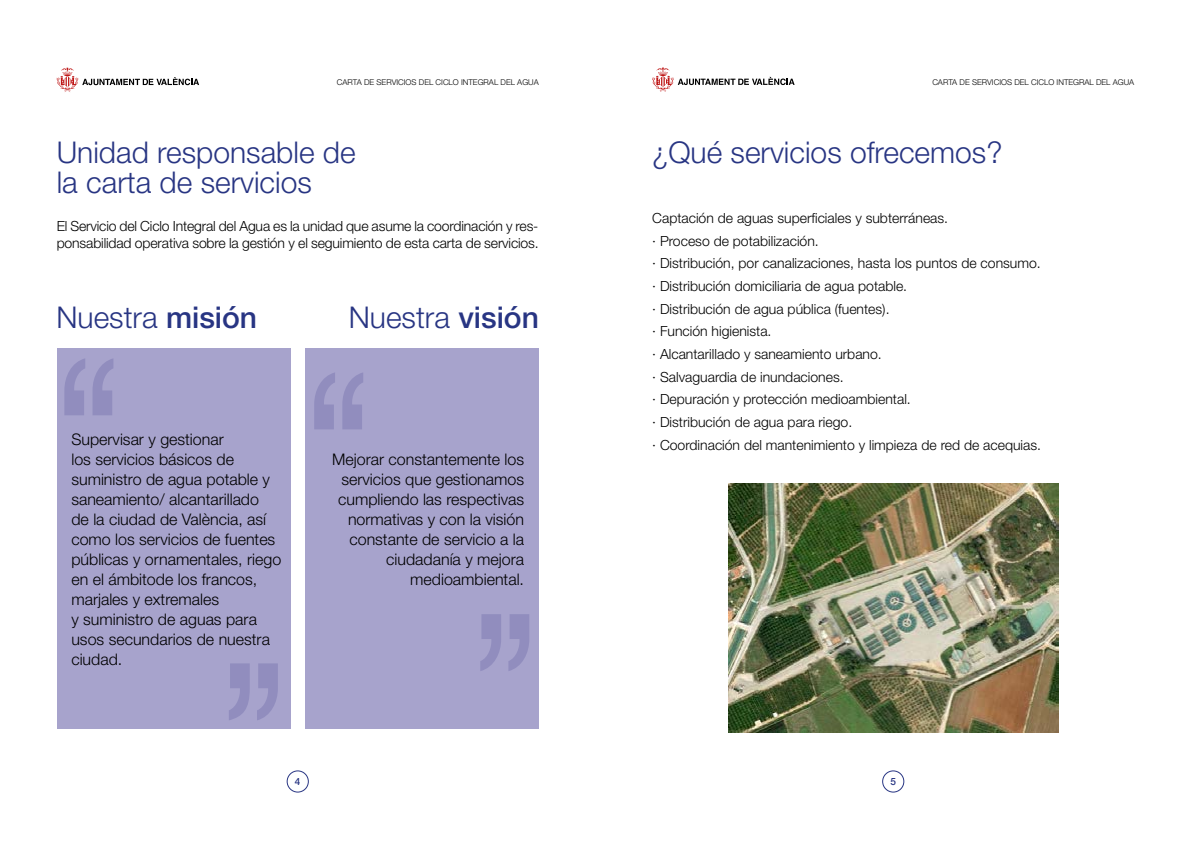
<style>
.page{position:relative;width:1191px;height:842px;background:#fff}
.page>*{position:absolute;margin:0;border:0;box-sizing:border-box;transform-origin:0 0}
.t1{font:300 30px/30px "Helvetica Neue LT Pro";color:#283583}
.t2{font:300 16px/20px "Helvetica Neue LT Pro";color:#000;text-align:right}
.t3{font:300 14px/22.7px "Helvetica Neue LT Pro";color:#000}
.t4{font:500 10px "Helvetica Neue LT Pro";color:#283583}
.t5{font:300 8px "Helvetica Neue LT Pro";color:#000}
.s1{font-weight:500}
</style>
<div class="page">
<svg style="left:57px;top:67px;width:142px;height:25px"></svg>
<svg style="left:652px;top:67px;width:142px;height:25px"></svg>
<div style="left:287px;top:770px;width:22px;height:22px;border:1px solid #283583;border-radius:50%"></div>
<div style="left:882px;top:770px;width:22px;height:22px;border:1px solid #283583;border-radius:50%"></div>
<div style="left:57px;top:348px;width:234px;height:381px;background:#a7a3cc"></div>
<div style="left:305px;top:348px;width:233px;height:381px;background:#a7a3cc"></div>
<svg style="left:229px;top:663px;width:49px;height:57px"></svg>
<svg style="left:480px;top:614px;width:49px;height:57px"></svg>
<svg style="left:64px;top:358px;width:49px;height:57px"></svg>
<svg style="left:314px;top:373px;width:49px;height:56px"></svg>
<img style="left:728px;top:483px;width:330px;height:250px">
<p class="t5" style="left:337px;top:77px;width:203px">CARTA DE SERVICIOS DEL CICLO INTEGRAL DEL AGUA</p>
<p class="t5" style="left:932px;top:77px;width:203px">CARTA DE SERVICIOS DEL CICLO INTEGRAL DEL AGUA</p>
<h1 class="t1" style="left:57px;top:137px;width:300px">Unidad responsable de la carta de servicios</h1>
<p class="t3" style="left:57px;top:217px;width:483px;line-height:17px">El Servicio del Ciclo Integral del Agua es la unidad que asume la coordinación y res&shy;ponsabilidad operativa sobre la gestión y el seguimiento de esta carta de servicios.</p>
<h1 class="t1" style="left:56px;top:301px;width:202px">Nuestra <span class="s1">misión</span></h1>
<h1 class="t1" style="left:349px;top:301px;width:192px">Nuestra <span class="s1">visión</span></h1>
<p class="t2" style="left:71px;top:429px;width:211px;text-align:left">Supervisar y gestionar<br>los servicios básicos de suministro de agua potable y saneamiento/ alcantarillado<br>de la ciudad de València, así como los servicios de fuentes públicas y ornamentales, riego en el ámbitode los francos, marjales y extremales<br>y suministro de aguas para usos secundarios de nuestra ciudad.</p>
<p class="t2" style="left:332px;top:449px;width:193px">Mejorar constantemente los servicios que gestionamos cumpliendo las respectivas normativas y con la visión constante de servicio a la ciudadanía y mejora medioambiental.</p>
<h1 class="t1" style="left:652px;top:136px;width:352px">¿Qué servicios ofrecemos?</h1>
<p class="t3" style="left:652px;top:206px;width:390px">Captación de aguas superficiales y subterráneas.<br>· Proceso de potabilización.<br>· Distribución, por canalizaciones, hasta los puntos de consumo. · Distribución domiciliaria de agua potable.<br>· Distribución de agua pública (fuentes).<br>· Función higienista.<br>· Alcantarillado y saneamiento urbano.<br>· Salvaguardia de inundaciones.<br>· Depuración y protección medioambiental.<br>· Distribución de agua para riego.<br>· Coordinación del mantenimiento y limpieza de red de acequias.</p>
<p class="t4" style="left:295px;top:775px;width:7px">4</p>
<p class="t4" style="left:890px;top:775px;width:7px">5</p>
</div>
